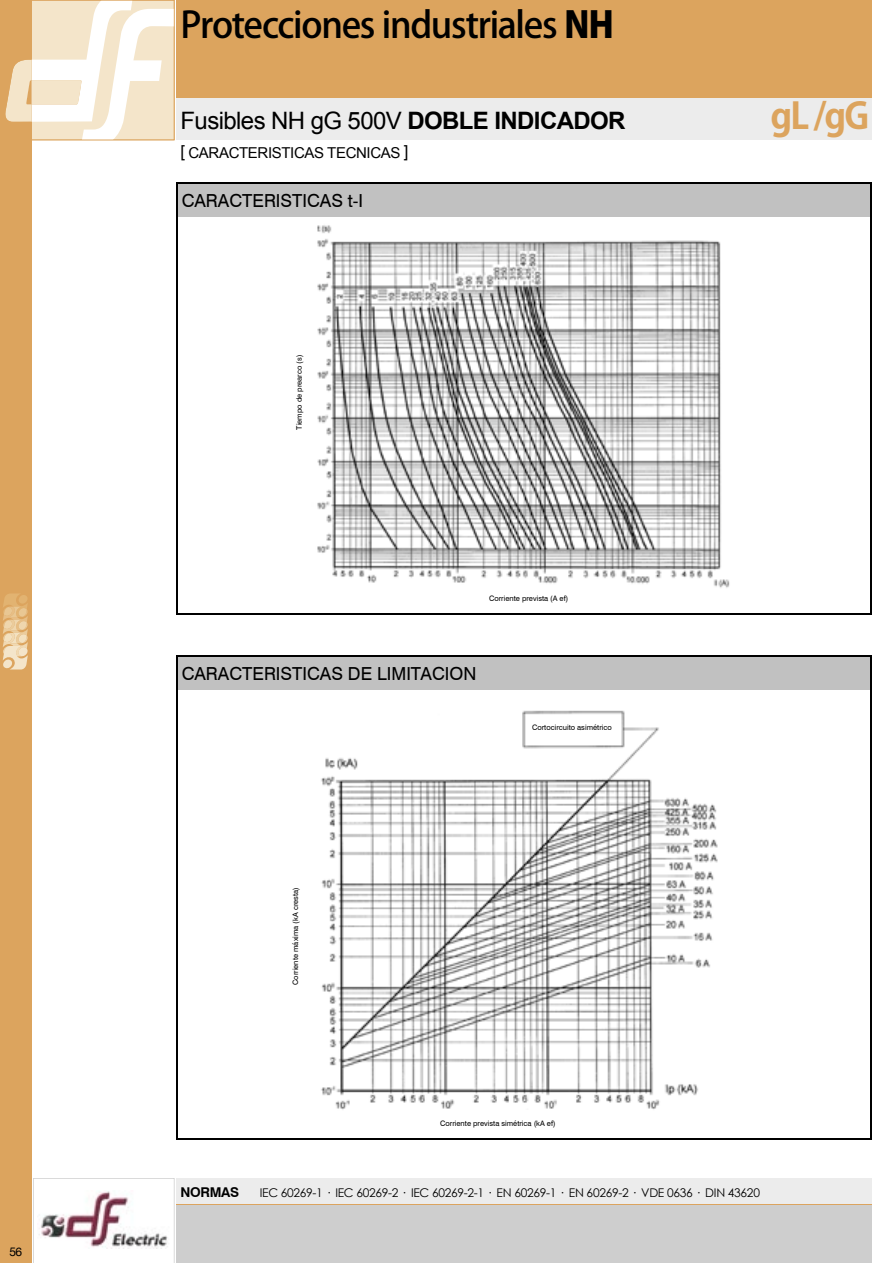
<style>
.page{position:relative;width:893px;height:1263px;background:#fff}
.page>*{position:absolute;margin:0;border:0;box-sizing:border-box;transform-origin:0 0}
.t1{font:500 36px "Koz Go Std";letter-spacing:-.035em;color:#000}
.t2{font:700 36px "Koz Go Std";color:#dca45e}
.t3{font:24px "Arial";letter-spacing:-.025em;color:#000}
.t4{font:18px "Swiss 721 BT";color:#000}
.t5{font:15px "Arial";letter-spacing:-.025em;color:#000}
.t6{font:700 13.5px "Swiss 721 BT";letter-spacing:-.025em;color:#000}
.t7{font:12px "Century Gothic";letter-spacing:-.025em;color:#000}
.t8{font:12px "Helvetica Neue";color:#000}
.t9{font:7.5px "Swiss 721 BT";color:#000}
.s1{font-weight:800}
.s2{font-weight:700}
.s3{font-size:16.5px}
</style>
<div class="page">
<div style="left:0;top:0;width:32px;height:1263px;background:#dca45e"></div>
<svg style="left:5px;top:0;width:170px;height:140px"></svg>
<svg style="left:33px;top:1178px;width:142px;height:85px"></svg>
<img style="left:38px;top:1190px;width:132px;height:59px">
<svg style="left:2px;top:594px;width:26px;height:75px"></svg>
<div style="left:176px;top:0;width:696px;height:99px;background:#dca45e"></div>
<div style="left:176px;top:99px;width:696px;height:41px;background:#ececec"></div>
<div style="left:176px;top:1197px;width:696px;height:66px;background:#cecece"></div>
<div style="left:176px;top:1178px;width:696px;height:26px;background:#ececec"></div>
<hr style="left:176px;top:1204px;width:696px;height:1px;background:#dca45e">
<div style="left:177px;top:183px;width:694px;height:34px;background:#c1c1c1"></div>
<hr style="left:176px;top:217px;width:1px;height:396px;background:#000">
<hr style="left:176px;top:183px;width:696px;height:1px;background:#000">
<hr style="left:176px;top:184px;width:1px;height:33px;background:#000">
<hr style="left:871px;top:184px;width:1px;height:33px;background:#000">
<hr style="left:176px;top:613px;width:696px;height:2px;background:#000">
<hr style="left:871px;top:217px;width:1px;height:396px;background:#000">
<img style="left:317px;top:225px;width:413px;height:363px">
<div style="left:177px;top:656px;width:694px;height:34px;background:#c1c1c1"></div>
<hr style="left:176px;top:690px;width:1px;height:449px;background:#000">
<hr style="left:176px;top:656px;width:696px;height:1px;background:#000">
<hr style="left:176px;top:657px;width:1px;height:33px;background:#000">
<hr style="left:871px;top:657px;width:1px;height:33px;background:#000">
<hr style="left:176px;top:1139px;width:696px;height:1px;background:#000">
<hr style="left:871px;top:690px;width:1px;height:449px;background:#000">
<img style="left:321px;top:710px;width:397px;height:400px">
<div style="left:526px;top:724px;width:92px;height:14px;background:#fff"></div>
<h3 class="t8" style="left:9px;top:1244px;width:14px">56</h3>
<h1 class="t1" style="left:181px;top:2px;width:435px">Protecciones industriales <span class="s1">NH</span></h1>
<h2 class="t3" style="left:181px;top:108px;width:447px">Fusibles NH gG 500V <span class="s2">DOBLE INDICADOR</span></h2>
<h3 class="t5" style="left:181px;top:144px;width:229px"><span class="s3">[</span> CARACTERISTICAS TECNICAS <span class="s3">]</span></h3>
<h3 class="t4" style="left:182px;top:190px;width:183px">CARACTERISTICAS t-I</h3>
<p class="t9" style="left:295px;top:429px;width:76px;rotate:-90deg">Tiempo de prearco (s)</p>
<h1 class="t2" style="left:770px;top:93px;width:100px">gL /gG</h1>
<p class="t9" style="left:489px;top:594px;width:81px">Corriente prevista (A ef)</p>
<h3 class="t4" style="left:182px;top:663px;width:296px">CARACTERISTICAS DE LIMITACION</h3>
<p class="t9" style="left:532px;top:722px;width:81px">Cortocircuito asimétrico</p>
<p class="t9" style="left:291px;top:985px;width:99px;rotate:-90deg">Corriente máxima (kA cresta)</p>
<p class="t9" style="left:440px;top:1119px;width:117px">Corriente prevista simétrica (kA ef)</p>
<h3 class="t6" style="left:181px;top:1184px;width:60px">NORMAS</h3>
<h3 class="t7" style="left:260px;top:1185px;width:502px">IEC 60269-1 · IEC 60269-2 · IEC 60269-2-1 · EN 60269-1 · EN 60269-2 · VDE 0636 · DIN 43620</h3>
</div>
